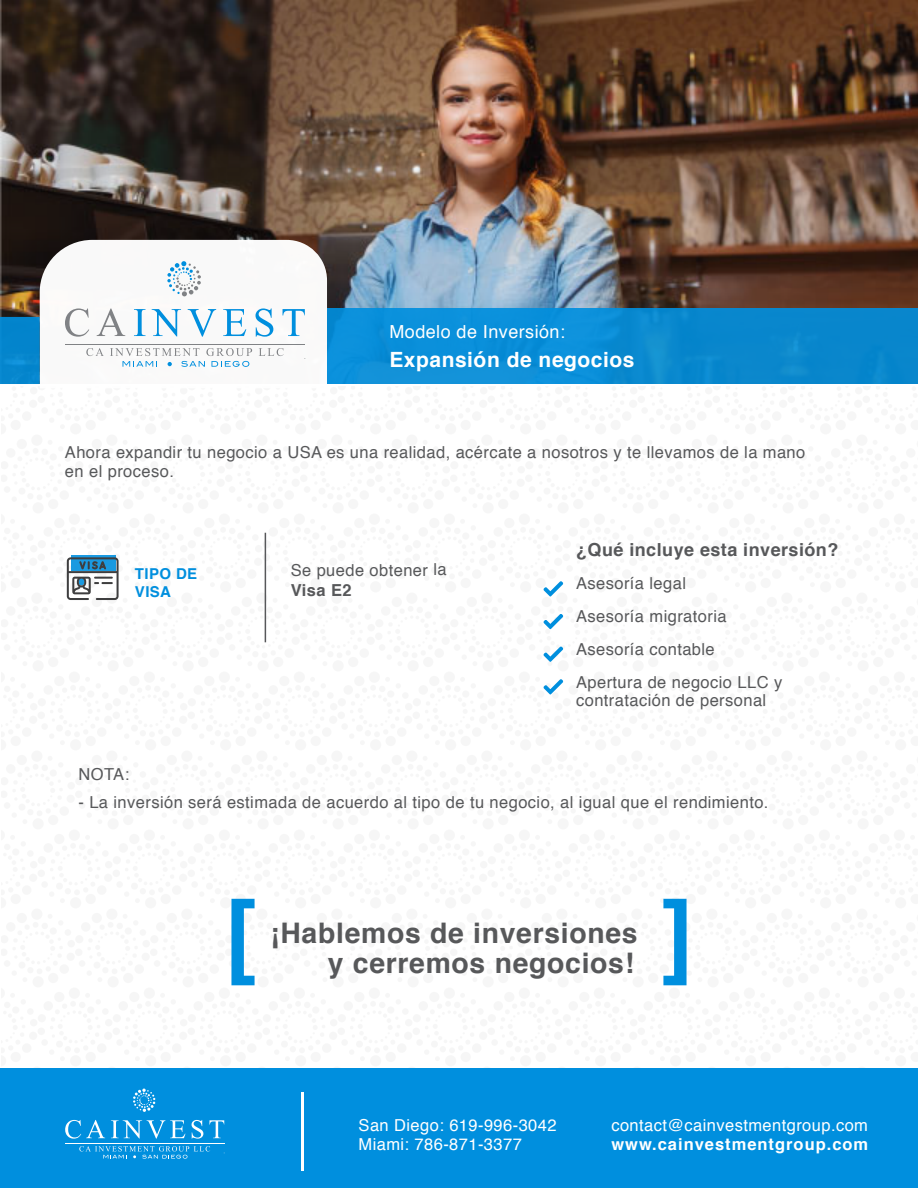
<style>
.page{position:relative;width:918px;height:1188px;background:#fff}
.page>*{position:absolute;margin:0;border:0;box-sizing:border-box;transform-origin:0 0}
.t1{font:700 28.35px/30.2px "Helvetica";letter-spacing:.025em;color:#57585a;text-align:right}
.t2{font:700 21px "Helvetica";letter-spacing:.025em;color:#fff}
.t3{font:700 18px "Helvetica";letter-spacing:.025em;color:#57585a}
.t4{font:18px "Helvetica";letter-spacing:.025em;color:#fff}
.t5{font:16.5px/33px "Helvetica";letter-spacing:.025em;color:#57585a}
.t6{font:16.5px/19.5px "Helvetica";letter-spacing:.025em;color:#fff}
.t7{font:700 16.5px "Helvetica";letter-spacing:.06em;color:#fff}
.t8{font:700 16.5px "Helvetica";letter-spacing:.02em;color:#57585a}
.t9{font:700 15px/18px "Helvetica";letter-spacing:.025em;color:#008fde}
</style>
<div class="page">
<img style="left:0;top:0;width:918px;height:308px">
<div style="left:0;top:1069px;width:918px;height:119px;background:#008fde"></div>
<div style="left:327px;top:308px;width:591px;height:76px;background:#0a8bd1"></div>
<svg style="left:0;top:240px;width:327px;height:144px"></svg>
<svg style="left:543px;top:581px;width:20px;height:15px"></svg>
<svg style="left:543px;top:614px;width:20px;height:15px"></svg>
<svg style="left:543px;top:646px;width:20px;height:16px"></svg>
<svg style="left:543px;top:679px;width:20px;height:15px"></svg>
<svg style="left:65px;top:1120px;width:40px;height:19px"></svg>
<svg style="left:111px;top:1120px;width:74px;height:19px"></svg>
<svg style="left:192px;top:1120px;width:11px;height:19px"></svg>
<svg style="left:209px;top:1120px;width:15px;height:18px"></svg>
<hr style="left:65px;top:1143px;width:159px;height:1px;background:#fff">
<svg style="left:133px;top:1089px;width:22px;height:23px"></svg>
<svg style="left:79px;top:1146px;width:131px;height:13px"></svg>
<hr style="left:301px;top:1092px;width:3px;height:79px;background:#fff">
<svg style="left:231px;top:899px;width:24px;height:86px"></svg>
<svg style="left:663px;top:899px;width:24px;height:86px"></svg>
<div style="left:71px;top:556px;width:44px;height:15px;background:#1a9ae1"></div>
<svg style="left:67px;top:557px;width:52px;height:43px"></svg>
<hr style="left:265px;top:533px;width:1px;height:109px;background:#57585a">
<p class="t4" style="left:389px;top:318px;width:177px">Modelo de Inversión:</p>
<p class="t2" style="left:389px;top:343px;width:247px">Expansión de negocios</p>
<p class="t5" style="left:65px;top:442px;width:742px;line-height:19.8px">Ahora expandir tu negocio a USA es una realidad, acércate a nosotros y te llevamos de la mano en el proceso.</p>
<p class="t9" style="left:135px;top:565px;width:64px">TIPO DE<br>VISA</p>
<p class="t5" style="left:291px;top:554px;width:158px">Se puede obtener la</p>
<p class="t8" style="left:291px;top:577px;width:63px">Visa E2</p>
<p class="t3" style="left:576px;top:536px;width:264px">¿Qué incluye esta inversión?</p>
<p class="t5" style="left:576px;top:568px;width:208px">Asesoría legal<br>Asesoría migratoria<br>Asesoría contable<br>Apertura de negocio LLC y</p>
<p class="t5" style="left:576px;top:685px;width:192px">contratación de personal</p>
<p class="t5" style="left:78px;top:758px;width:52px">NOTA:</p>
<p class="t5" style="left:78px;top:787px;width:692px">- La inversión será estimada de acuerdo al tipo de tu negocio, al igual que el rendimiento.</p>
<h1 class="t1" style="left:270px;top:918px;width:369px">¡Hablemos de inversiones y cerremos negocios!</h1>
<p class="t6" style="left:359px;top:1116px;width:200px">San Diego: 619-996-3042<br>Miami: 786-871-3377</p>
<p class="t6" style="left:611px;top:1116px;width:258px">contact@cainvestmentgroup.com</p>
<p class="t7" style="left:611px;top:1131px;width:258px">www.cainvestmentgroup.com</p>
</div>
